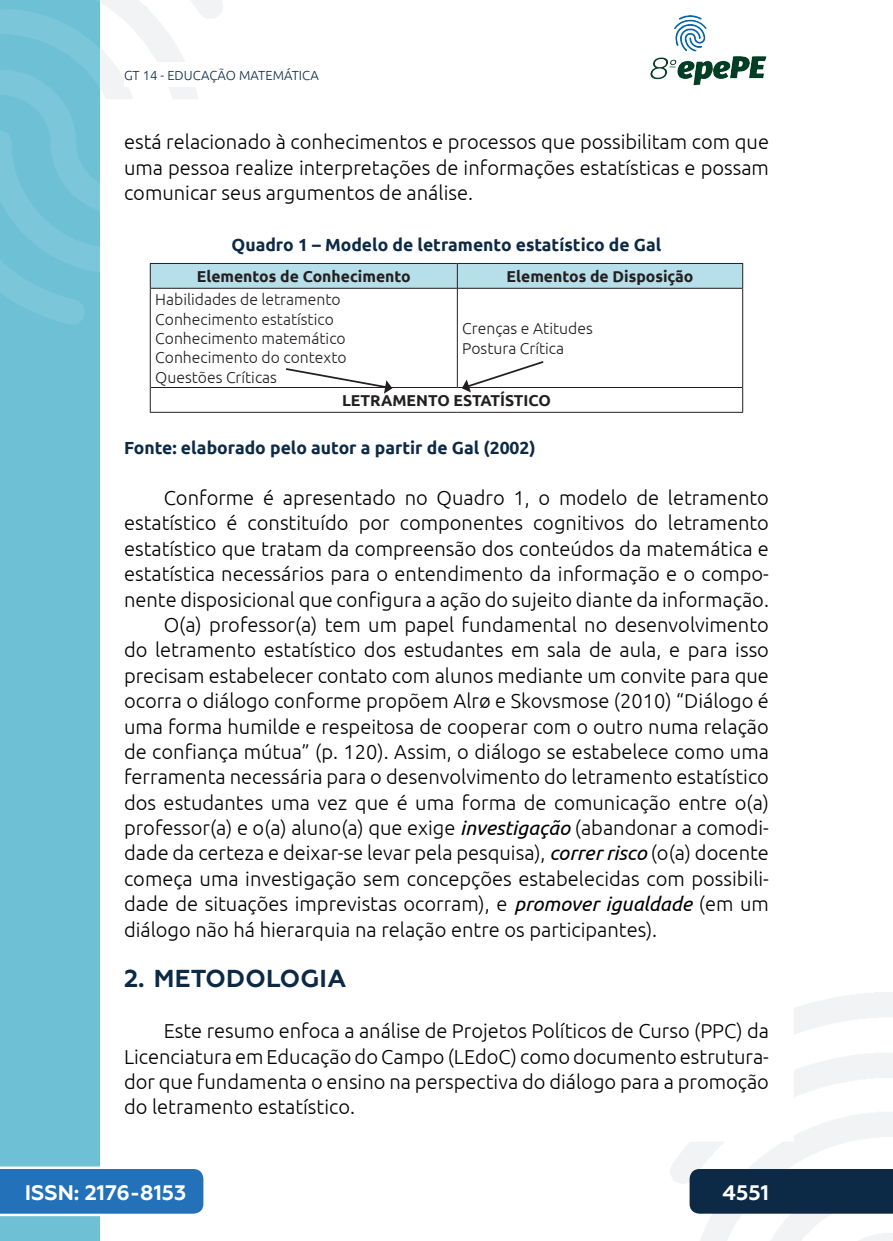
<style>
.page{position:relative;width:893px;height:1241px;background:#fff}
.page>*{position:absolute;margin:0;border:0;box-sizing:border-box;transform-origin:0 0}
._3_SUBTÍTULO{font:700 24.5px "Geometria";letter-spacing:.01em;color:#0c2a46}
.t1{font:700 21px "Geometria";color:#fff}
._5_CORPO{font:300 20.12px/25.4px "Ubuntu";color:#000;text-align:justify}
._10_LEGENDAS{font:700 17.5px "Ubuntu";color:#0c2a46}
.t2{font:300 15.75px "Ubuntu";color:#231f20}
.t3{font:700 15.75px "Ubuntu";color:#231f20}
.t4{font:300 13.12px "Ubuntu";color:#0c2a46}
.s1{font-weight:400;font-style:italic}
</style>
<div class="page">
<svg style="left:670px;top:992px;width:223px;height:248px"></svg>
<svg style="left:99px;top:0;width:124px;height:324px"></svg>
<img style="left:650px;top:15px;width:117px;height:71px">
<div style="left:0;top:0;width:99px;height:1240px;background:#6ec0d5"></div>
<svg style="left:0;top:0;width:99px;height:325px"></svg>
<svg style="left:0;top:1166px;width:203px;height:49px;background:#367dbf"></svg>
<div style="left:690px;top:1168px;width:203px;height:45px;background:#0c2a46"></div>
<div style="left:124px;top:62px;width:516px;height:25px;background:#fff"></div>
<hr style="left:150px;top:288px;width:1px;height:99px;background:#231f20">
<hr style="left:742px;top:288px;width:1px;height:99px;background:#231f20">
<svg style="left:150px;top:387px;width:1px;height:25px"></svg>
<svg style="left:742px;top:387px;width:1px;height:25px"></svg>
<hr style="left:150px;top:412px;width:307px;height:1px;background:#231f20">
<hr style="left:457px;top:412px;width:286px;height:1px;background:#231f20">
<svg style="left:150px;top:263px;width:593px;height:25px;background:#afd5df"></svg>
<hr style="left:151px;top:288px;width:306px;height:1px;background:#231f20">
<hr style="left:457px;top:288px;width:285px;height:1px;background:#231f20">
<hr style="left:457px;top:288px;width:1px;height:99px;background:#231f20">
<hr style="left:151px;top:387px;width:306px;height:1px;background:#231f20">
<hr style="left:457px;top:387px;width:285px;height:1px;background:#231f20">
<svg style="left:286px;top:368px;width:106px;height:25px"></svg>
<svg style="left:462px;top:361px;width:82px;height:31px"></svg>
<p class="t4" style="left:124px;top:67px;width:196px">GT 14 - EDUCAÇÃO MATEMÁTICA</p>
<p class="_5_CORPO" style="left:124px;top:129px;width:646px">está relacionado à conhecimentos e processos que possibilitam com que uma pessoa realize interpretações de informações estatísticas e possam comunicar seus argumentos de análise.</p>
<p class="_10_LEGENDAS" style="left:232px;top:234px;width:431px">Quadro 1 – Modelo de letramento estatístico de Gal</p>
<p class="t3" style="left:197px;top:267px;width:215px">Elementos de Conhecimento</p>
<p class="t3" style="left:507px;top:267px;width:188px">Elementos de Disposição</p>
<p class="t2" style="left:155px;top:290px;width:187px">Habilidades de letramento</p>
<p class="t2" style="left:155px;top:309px;width:180px">Conhecimento estatístico</p>
<p class="t2" style="left:155px;top:329px;width:192px">Conhecimento matemático</p>
<p class="t2" style="left:155px;top:348px;width:193px">Conhecimento do contexto</p>
<p class="t2" style="left:155px;top:367px;width:123px">Questões Críticas</p>
<p class="t2" style="left:462px;top:319px;width:132px">Crenças e Atitudes</p>
<p class="t2" style="left:462px;top:338px;width:103px">Postura Crítica</p>
<p class="t3" style="left:342px;top:391px;width:210px">LETRAMENTO ESTATÍSTICO</p>
<p class="_10_LEGENDAS" style="left:124px;top:437px;width:413px">Fonte: elaborado pelo autor a partir de Gal (2002)</p>
<p class="_5_CORPO" style="left:124px;top:484px;width:646px;text-indent:40px">Conforme é apresentado no Quadro 1, o modelo de letramento estatístico é constituído por componentes cognitivos do letramento estatístico que tratam da compreensão dos conteúdos da matemática e estatística necessários para o entendimento da informação e o compo&shy;nente disposicional que configura a ação do sujeito diante da informação.</p>
<p class="_5_CORPO" style="left:124px;top:611px;width:646px;text-indent:40px">O(a) professor(a) tem um papel fundamental no desenvolvimento do letramento estatístico dos estudantes em sala de aula, e para isso precisam estabelecer contato com alunos mediante um convite para que ocorra o diálogo conforme propõem Alrø e Skovsmose (2010) “Diálogo é uma forma humilde e respeitosa de cooperar com o outro numa relação de confiança mútua” (p. 120). Assim, o diálogo se estabelece como uma ferramenta necessária para o desenvolvimento do letramento estatístico dos estudantes uma vez que é uma forma de comunicação entre o(a) professor(a) e o(a) aluno(a) que exige <span class="s1">investigação</span> (abandonar a comodi&shy;dade da certeza e deixar-se levar pela pesquisa), <span class="s1">correr risco</span> (o(a) docente começa uma investigação sem concepções estabelecidas com possibili&shy;dade de situações imprevistas ocorram), e <span class="s1">promover igualdade</span> (em um diálogo não há hierarquia na relação entre os participantes).</p>
<p class="_3_SUBTÍTULO" style="left:124px;top:964px;width:224px">2. METODOLOGIA</p>
<p class="_5_CORPO" style="left:124px;top:1017px;width:646px;text-indent:40px">Este resumo enfoca a análise de Projetos Políticos de Curso (PPC) da Licenciatura em Educação do Campo (LEdoC) como documento estrutura&shy;dor que fundamenta o ensino na perspectiva do diálogo para a promoção do letramento estatístico.</p>
<p class="t1" style="left:25px;top:1179px;width:163px">ISSN: 2176-8153</p>
<p class="t1" style="left:723px;top:1179px;width:48px">4551</p>
</div>
